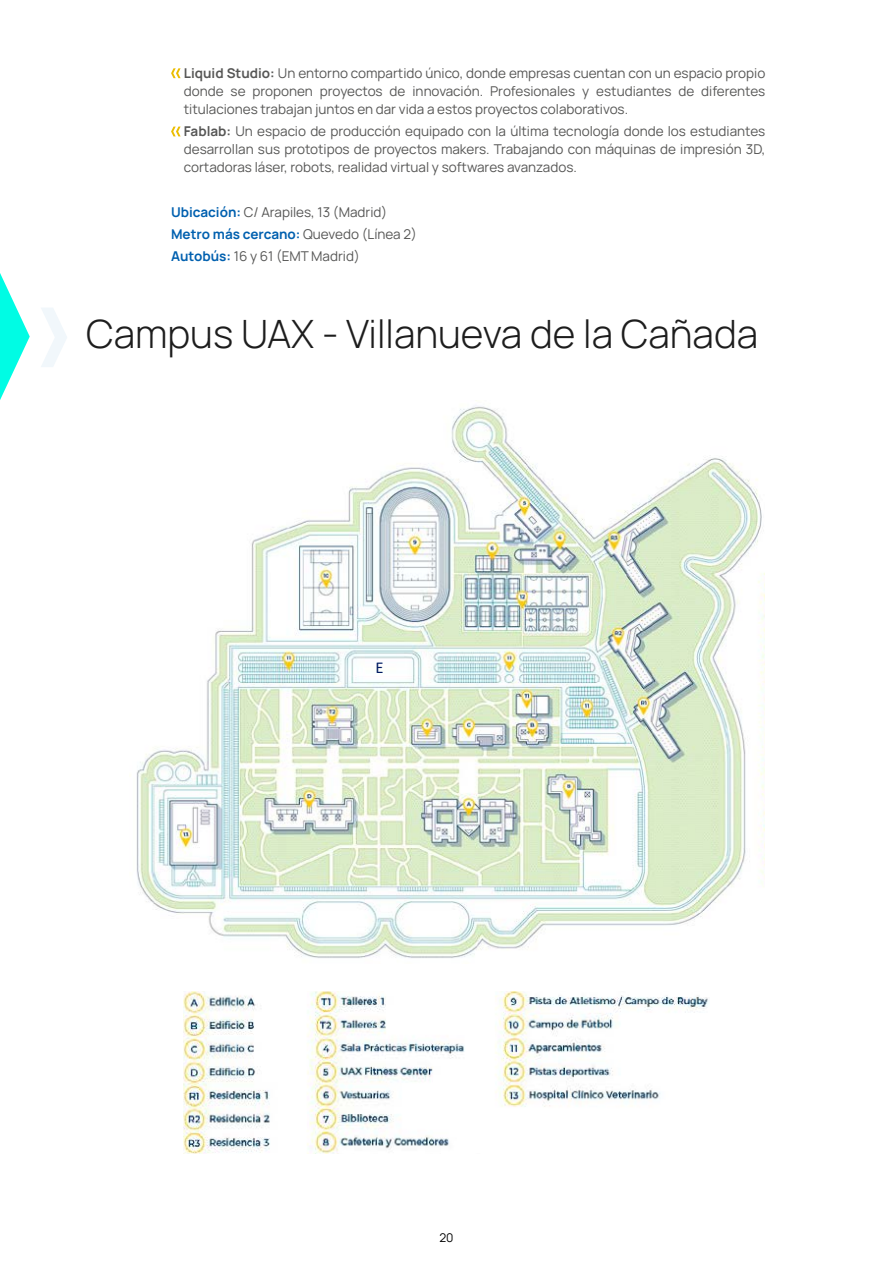
<style>
.page{position:relative;width:893px;height:1263px;background:#fff}
.page>*{position:absolute;margin:0;border:0;box-sizing:border-box;transform-origin:0 0}
.t1{font:300 39px "Manrope";color:#1d1d1d}
.t2{font:16.65px "Calibri";color:#001a61}
.t3{font:13.5px/18px "Manrope";color:#575756;text-align:justify}
.t4{font:12px "Manrope";color:#000}
.s1{font-weight:700}
.s2{font-weight:700;color:#0060af}
</style>
<div class="page">
<svg style="left:171px;top:68px;width:10px;height:10px"></svg>
<svg style="left:171px;top:127px;width:10px;height:9px"></svg>
<img style="left:136px;top:400px;width:628px;height:558px">
<img style="left:183px;top:992px;width:87px;height:161px">
<svg style="left:307px;top:992px;width:158px;height:161px"></svg>
<img style="left:495px;top:992px;width:213px;height:115px">
<svg style="left:0;top:273px;width:30px;height:127px"></svg>
<svg style="left:41px;top:308px;width:26px;height:59px"></svg>
<p class="t3" style="left:184px;top:64px;width:583px"><span class="s1">Liquid Studio:</span> Un entorno compartido único, donde empresas cuentan con un espacio propio donde se proponen proyectos de innovación. Profesionales y estudiantes de diferentes titulaciones trabajan juntos en dar vida a estos proyectos colaborativos.</p>
<p class="t3" style="left:184px;top:122px;width:583px"><span class="s1">Fablab:</span> Un espacio de producción equipado con la última tecnología donde los estudiantes desarrollan sus prototipos de proyectos makers. Trabajando con máquinas de impresión 3D, cortadoras láser, robots, realidad virtual y softwares avanzados.</p>
<p class="t3" style="left:171px;top:200px;width:247px;line-height:22.2px;text-align:left"><span class="s2">Ubicación:</span> C/ Arapiles, 13 (Madrid)<br><span class="s2">Metro más cercano:</span> Quevedo (Línea 2)<br><span class="s2">Autobús:</span> 16 y 61 (EMT Madrid)</p>
<h1 class="t1" style="left:86px;top:307px;width:674px">Campus UAX - Villanueva de la Cañada</h1>
<p class="t2" style="left:376px;top:656px;width:10px">E</p>
<p class="t4" style="left:439px;top:1229px;width:16px">20</p>
</div>
